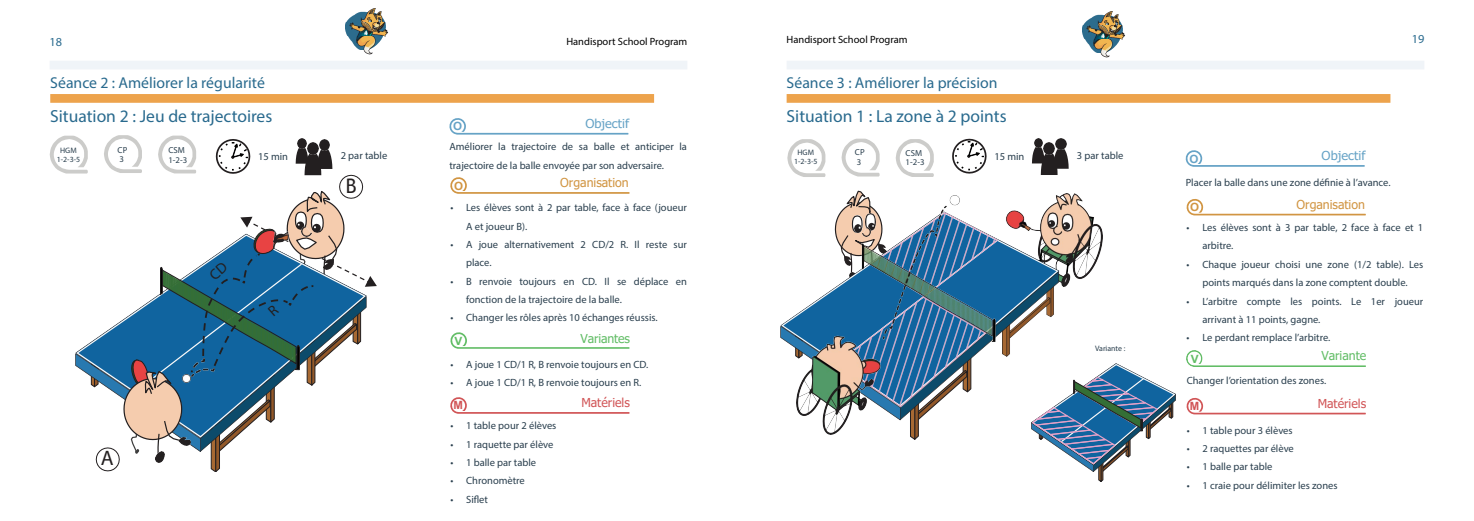
<style>
.page{position:relative;width:1474px;height:521px;background:#fff}
.page>*{position:absolute;margin:0;border:0;box-sizing:border-box;transform-origin:0 0}
.t1{font:21px "Myriad Pro";color:#231f20}
.t2{font:20.12px "Trebuchet MS";color:#231f20;scale:.95 1}
.t3{font:17.5px "Myriad Pro";color:#296a8e}
.t4{font:15.75px "Myriad Pro";color:#296a8e}
.t5{font:12.34px "Tahoma";color:#d19542}
.t6{font:12.34px "Tahoma";color:#d15557}
.t7{font:12.34px "Tahoma";letter-spacing:-.005em;color:#62bd66}
.t8{font:12.34px "Tahoma";color:#66a3c6;scale:1.04 1}
.t9{font:12.25px "Myriad Pro";color:#296a8e}
.t10{font:700 11.38px "Arial";color:#66a3c6}
.t11{font:700 11.38px "Arial";color:#d19542}
.t12{font:700 11.38px "Arial";color:#d15557}
.t13{font:700 11.38px "Arial";color:#62bd66;scale:1.04 1}
.t14{font:10.5px/18.4px "Myriad Pro";color:#293e4d}
.t15{font:10.5px "Myriad Pro";color:#000}
.t16{font:8.75px/9.1px "Myriad Pro";color:#293e4d}
.t17{font:7.88px/8.9px "Myriad Pro";color:#293e4d;text-align:center}
</style>
<div class="page">
<div style="left:786px;top:61px;width:638px;height:8px;background:#f0f4f8"></div>
<img style="left:346px;top:8px;width:42px;height:47px">
<div style="left:50px;top:61px;width:637px;height:8px;background:#f0f4f8"></div>
<div style="left:50px;top:94px;width:604px;height:9px;background:#eda34c"></div>
<svg style="left:449px;top:118px;width:179px;height:17px"></svg>
<svg style="left:450px;top:177px;width:179px;height:17px"></svg>
<svg style="left:450px;top:397px;width:179px;height:17px"></svg>
<svg style="left:450px;top:332px;width:179px;height:17px"></svg>
<div style="left:786px;top:94px;width:604px;height:9px;background:#eda34c"></div>
<svg style="left:1032px;top:139px;width:36px;height:36px"></svg>
<svg style="left:952px;top:138px;width:35px;height:36px"></svg>
<svg style="left:1185px;top:150px;width:179px;height:17px"></svg>
<svg style="left:1186px;top:199px;width:179px;height:16px"></svg>
<img style="left:1186px;top:350px;width:179px;height:17px">
<svg style="left:1186px;top:398px;width:179px;height:16px"></svg>
<svg style="left:780px;top:190px;width:396px;height:292px"></svg>
<svg style="left:787px;top:139px;width:38px;height:38px"></svg>
<svg style="left:895px;top:139px;width:38px;height:38px"></svg>
<svg style="left:841px;top:139px;width:38px;height:37px"></svg>
<img style="left:1082px;top:11px;width:43px;height:47px">
<svg style="left:50px;top:135px;width:327px;height:336px"></svg>
<p class="t9" style="left:50px;top:35px;width:14px">18</p>
<p class="t15" style="left:566px;top:35px;width:122px">Handisport School Program</p>
<h3 class="t4" style="left:50px;top:73px;width:216px">Séance 2 : Améliorer la régularité</h3>
<h3 class="t3" style="left:50px;top:105px;width:223px">Situation 2 : Jeu de trajectoires</h3>
<p class="t14" style="left:258px;top:147px;width:32px">15 min</p>
<p class="t14" style="left:341px;top:146px;width:48px">2 par table</p>
<p class="t10" style="left:453px;top:118px;width:11px">O</p>
<p class="t8" style="left:585px;top:115px;width:44px">Objectif</p>
<p class="t14" style="left:449px;top:137px;width:239px">Améliorer la trajectoire de sa balle et anticiper la trajectoire de la balle envoyée par son adversaire.</p>
<p class="t11" style="left:454px;top:177px;width:11px">O</p>
<p class="t5" style="left:560px;top:175px;width:70px">Organisation</p>
<p class="t17" style="left:57px;top:145px;width:25px">HGM<br>1-2-3-5</p>
<p class="t16" style="left:118px;top:145px;width:11px">CP<br>3</p>
<p class="t16" style="left:168px;top:146px;width:20px">CSM<br>1-2-3</p>
<h2 class="t2" style="left:346px;top:173px;width:13px">B</h2>
<p class="t14" style="left:466px;top:198px;width:222px;text-indent:-16px">• Les élèves sont à 2 par table, face à face (joueur<br>A et joueur B).</p>
<p class="t14" style="left:466px;top:235px;width:222px;text-indent:-16px">• A joue alternativement 2 CD/2 R. Il reste sur place.</p>
<p class="t14" style="left:466px;top:272px;width:222px;text-indent:-16px">• B renvoie toujours en CD. Il se déplace en fonction de la trajectoire de la balle.</p>
<p class="t14" style="left:450px;top:308px;width:209px">• Changer les rôles après 10 échanges réussis.</p>
<p class="t13" style="left:454px;top:333px;width:9px">V</p>
<p class="t7" style="left:580px;top:330px;width:51px">Variantes</p>
<h1 class="t1" style="left:101px;top:445px;width:14px">A</h1>
<p class="t14" style="left:450px;top:355px;width:199px">• A joue 1 CD/1 R, B renvoie toujours en CD.</p>
<p class="t14" style="left:450px;top:373px;width:192px">• A joue 1 CD/1 R, B renvoie toujours en R.</p>
<p class="t12" style="left:453px;top:397px;width:11px">M</p>
<p class="t6" style="left:581px;top:395px;width:50px">Matériels</p>
<p class="t14" style="left:450px;top:416px;width:107px">• 1 table pour 2 élèves</p>
<p class="t14" style="left:450px;top:435px;width:105px">• 1 raquette par élève</p>
<p class="t14" style="left:450px;top:453px;width:87px">• 1 balle par table</p>
<p class="t14" style="left:450px;top:471px;width:76px">• Chronomètre</p>
<p class="t14" style="left:450px;top:490px;width:39px">• Siflet</p>
<p class="t15" style="left:786px;top:33px;width:122px">Handisport School Program</p>
<p class="t9" style="left:1411px;top:31px;width:14px">19</p>
<h3 class="t4" style="left:786px;top:73px;width:212px">Séance 3 : Améliorer la précision</h3>
<h3 class="t3" style="left:786px;top:105px;width:221px">Situation 1 : La zone à 2 points</h3>
<p class="t14" style="left:994px;top:147px;width:32px">15 min</p>
<p class="t14" style="left:1076px;top:146px;width:48px">3 par table</p>
<p class="t10" style="left:1189px;top:150px;width:11px">O</p>
<p class="t8" style="left:1321px;top:148px;width:44px">Objectif</p>
<p class="t14" style="left:1185px;top:173px;width:206px">Placer la balle dans une zone définie à l’avance.</p>
<p class="t11" style="left:1190px;top:199px;width:11px">O</p>
<p class="t5" style="left:1296px;top:196px;width:70px">Organisation</p>
<p class="t17" style="left:794px;top:148px;width:25px">HGM<br>1-2-3-5</p>
<p class="t16" style="left:855px;top:148px;width:11px">CP<br>3</p>
<p class="t16" style="left:905px;top:148px;width:20px">CSM<br>1-2-3</p>
<p class="t17" style="left:1095px;top:343px;width:32px">Variante :</p>
<p class="t14" style="left:1202px;top:218px;width:222px;text-indent:-16px">• Les élèves sont à 3 par table, 2 face à face et 1 arbitre.</p>
<p class="t14" style="left:1186px;top:255px;width:238px;text-align:center">• Chaque joueur choisi une zone (1/2 table). Les points marqués dans la zone comptent double.</p>
<p class="t14" style="left:1202px;top:292px;width:222px;text-indent:-16px">• L’arbitre compte les points. Le 1er joueur arrivant à 11 points, gagne.</p>
<p class="t14" style="left:1186px;top:328px;width:145px">• Le perdant remplace l’arbitre.</p>
<p class="t13" style="left:1190px;top:350px;width:9px">V</p>
<p class="t7" style="left:1321px;top:348px;width:46px">Variante</p>
<p class="t14" style="left:1186px;top:371px;width:141px">Changer l’orientation des zones.</p>
<p class="t12" style="left:1189px;top:398px;width:11px">M</p>
<p class="t6" style="left:1317px;top:395px;width:50px">Matériels</p>
<p class="t14" style="left:1186px;top:421px;width:107px">• 1 table pour 3 élèves</p>
<p class="t14" style="left:1186px;top:439px;width:109px">• 2 raquettes par élève</p>
<p class="t14" style="left:1186px;top:457px;width:87px">• 1 balle par table</p>
<p class="t14" style="left:1186px;top:476px;width:152px">• 1 craie pour délimiter les zones</p>
</div>
